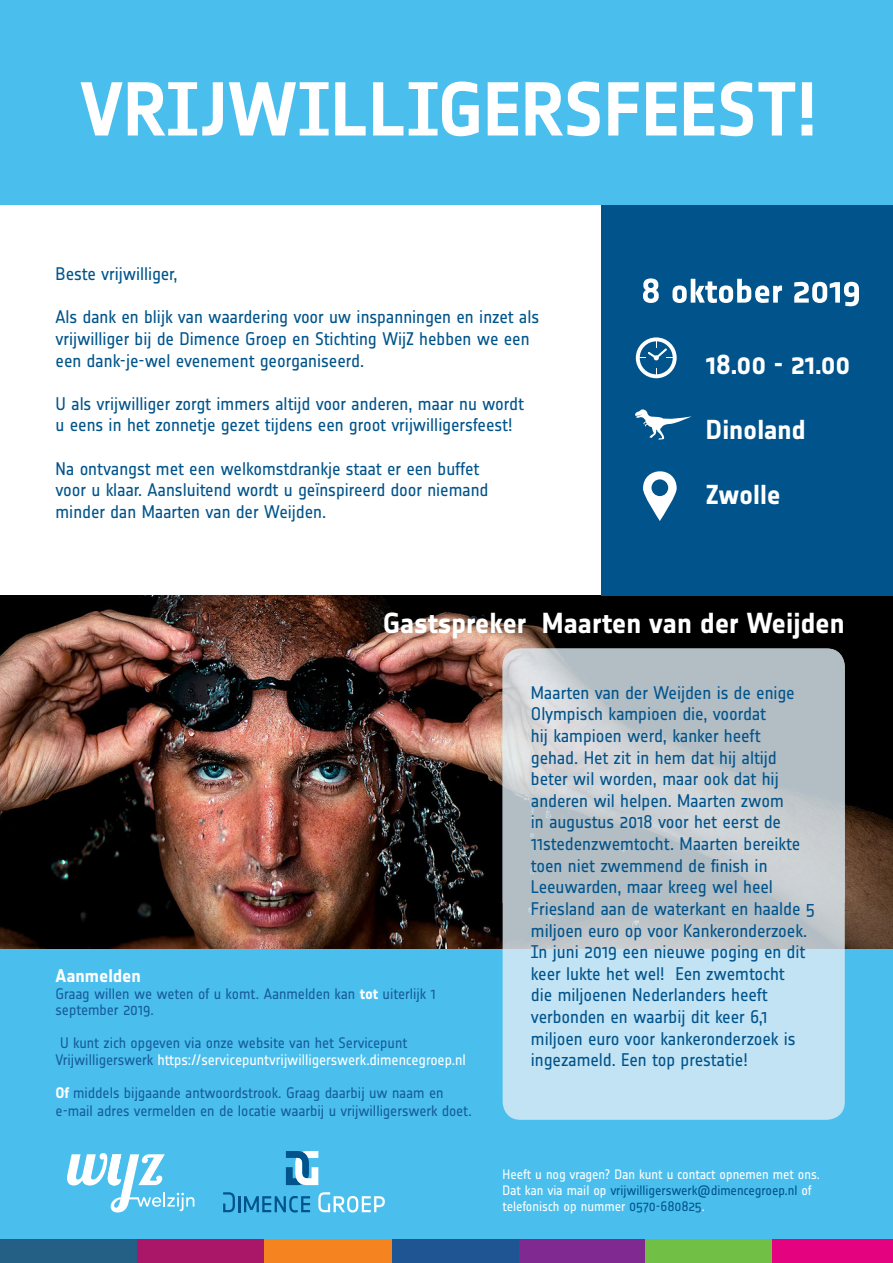
<style>
.page{position:relative;width:893px;height:1263px;background:#fff}
.page>*{position:absolute;margin:0;border:0;box-sizing:border-box;transform-origin:0 0}
.t1{font:700 28.5px "Notes";letter-spacing:-.005em;color:#fff}
.t2{font:700 27px "Notes";letter-spacing:-.005em;color:#fff}
.t3{font:18px/21.6px "Notes";letter-spacing:-.005em;color:#01548b}
.t4{font:700 18px "Notes";letter-spacing:-.005em;color:#fff}
.t5{font:15px/16.5px "Notes";letter-spacing:-.005em;color:#175d9e}
.t6{font:13.5px/16.2px "Notes";letter-spacing:-.005em;color:#fff}
.s1{font-weight:700;color:#fff}
.s2{color:#fff}
.s3{color:#01548b}
</style>
<div class="page">
<div style="left:0;top:932px;width:893px;height:307px;background:#4abfee"></div>
<div style="left:518px;top:1239px;width:127px;height:24px;background:#802990"></div>
<div style="left:645px;top:1239px;width:127px;height:24px;background:#71bf44"></div>
<div style="left:772px;top:1239px;width:121px;height:24px;background:#e4027e"></div>
<div style="left:392px;top:1239px;width:126px;height:24px;background:#1e5592"></div>
<div style="left:136px;top:1239px;width:128px;height:24px;background:#aa1769"></div>
<div style="left:0;top:1239px;width:136px;height:24px;background:#246085"></div>
<div style="left:264px;top:1239px;width:128px;height:24px;background:#f58420"></div>
<img style="left:0;top:595px;width:893px;height:353px">
<svg style="left:503px;top:648px;width:342px;height:472px;fill:#c1e3f4"></svg>
<svg style="left:503px;top:648px;width:342px;height:254px;fill:#b2bdc4"></svg>
<div style="left:601px;top:0;width:292px;height:595px;background:#01548b"></div>
<hr style="left:238px;top:1196px;width:3px;height:16px;background:#01548b">
<svg style="left:244px;top:1196px;width:66px;height:16px"></svg>
<svg style="left:223px;top:1192px;width:12px;height:20px"></svg>
<svg style="left:318px;top:1192px;width:67px;height:20px"></svg>
<svg style="left:286px;top:1151px;width:32px;height:34px"></svg>
<svg style="left:67px;top:1153px;width:127px;height:59px"></svg>
<div style="left:0;top:0;width:893px;height:204px;background:#4abfee"></div>
<svg style="left:81px;top:81px;width:731px;height:55px"></svg>
<svg style="left:643px;top:278px;width:216px;height:28px"></svg>
<svg style="left:643px;top:471px;width:34px;height:50px"></svg>
<svg style="left:635px;top:409px;width:57px;height:31px"></svg>
<svg style="left:636px;top:337px;width:41px;height:41px"></svg>
<p class="t3" style="left:56px;top:263px;width:124px">Beste vrijwilliger,</p>
<p class="t3" style="left:56px;top:306px;width:485px">Als dank en blijk van waardering voor uw inspanningen en inzet als</p>
<p class="t3" style="left:56px;top:328px;width:476px">vrijwilliger bij de Dimence Groep en Stichting WijZ hebben we een een dank-je-wel evenement georganiseerd.</p>
<p class="t3" style="left:56px;top:393px;width:470px">U als vrijwilliger zorgt immers altijd voor anderen, maar nu wordt</p>
<p class="t3" style="left:56px;top:414px;width:459px">u eens in het zonnetje gezet tijdens een groot vrijwilligersfeest!</p>
<p class="t3" style="left:56px;top:457px;width:425px">Na ontvangst met een welkomstdrankje staat er een buffet</p>
<p class="t3" style="left:56px;top:479px;width:434px">voor u klaar. Aansluitend wordt u geïnspireerd door niemand</p>
<p class="t3" style="left:56px;top:501px;width:272px">minder dan Maarten van der Weijden.</p>
<p class="t2" style="left:706px;top:349px;width:146px">18.00 - 21.00</p>
<p class="t2" style="left:706px;top:414px;width:101px">Dinoland</p>
<p class="t2" style="left:706px;top:479px;width:76px">Zwolle</p>
<p class="t1" style="left:383px;top:607px;width:463px">Gastspreker Maarten van der Weijden</p>
<p class="t4" style="left:56px;top:966px;width:87px">Aanmelden</p>
<p class="t5" style="left:56px;top:985px;width:382px">Graag willen we weten of u komt. Aanmelden kan <span class="s1">tot</span> uiterlijk 1 september 2019.</p>
<p class="t5" style="left:56px;top:1035px;width:412px;text-indent:4px">U kunt zich opgeven via onze website van het Servicepunt<br>Vrijwilligerswerk <span class="s2">https://servicepuntvrijwilligerswerk.dimencegroep.nl</span></p>
<p class="t5" style="left:56px;top:1083px;width:418px;line-height:18px"><span class="s1">Of</span> middels bijgaande antwoordstrook. Graag daarbij uw naam en e-mail adres vermelden en de locatie waarbij u vrijwilligerswerk doet.</p>
<p class="t3" style="left:531px;top:682px;width:286px">Maarten van der Weijden is de enige Olympisch kampioen die, voordat<br>hij kampioen werd, kanker heeft<br>gehad. Het zit in hem dat hij altijd beter wil worden, maar ook dat hij anderen wil helpen. Maarten zwom<br>in augustus 2018 voor het eerst de 11stedenzwemtocht. Maarten bereikte toen niet zwemmend de finish in Leeuwarden, maar kreeg wel heel Friesland aan de waterkant en haalde 5 miljoen euro op voor Kankeronderzoek.<br>In juni 2019 een nieuwe poging en dit keer lukte het wel! Een zwemtocht<br>die miljoenen Nederlanders heeft verbonden en waarbij dit keer 6,1 miljoen euro voor kankeronderzoek is ingezameld. Een top prestatie!</p>
<p class="t6" style="left:503px;top:1166px;width:319px">Heeft u nog vragen? Dan kunt u contact opnemen met ons.<br>Dat kan via mail op <span class="s3">vrijwilligerswerk@dimencegroep.nl</span> of telefonisch op nummer <span class="s3">0570-680825</span>.</p>
</div>
